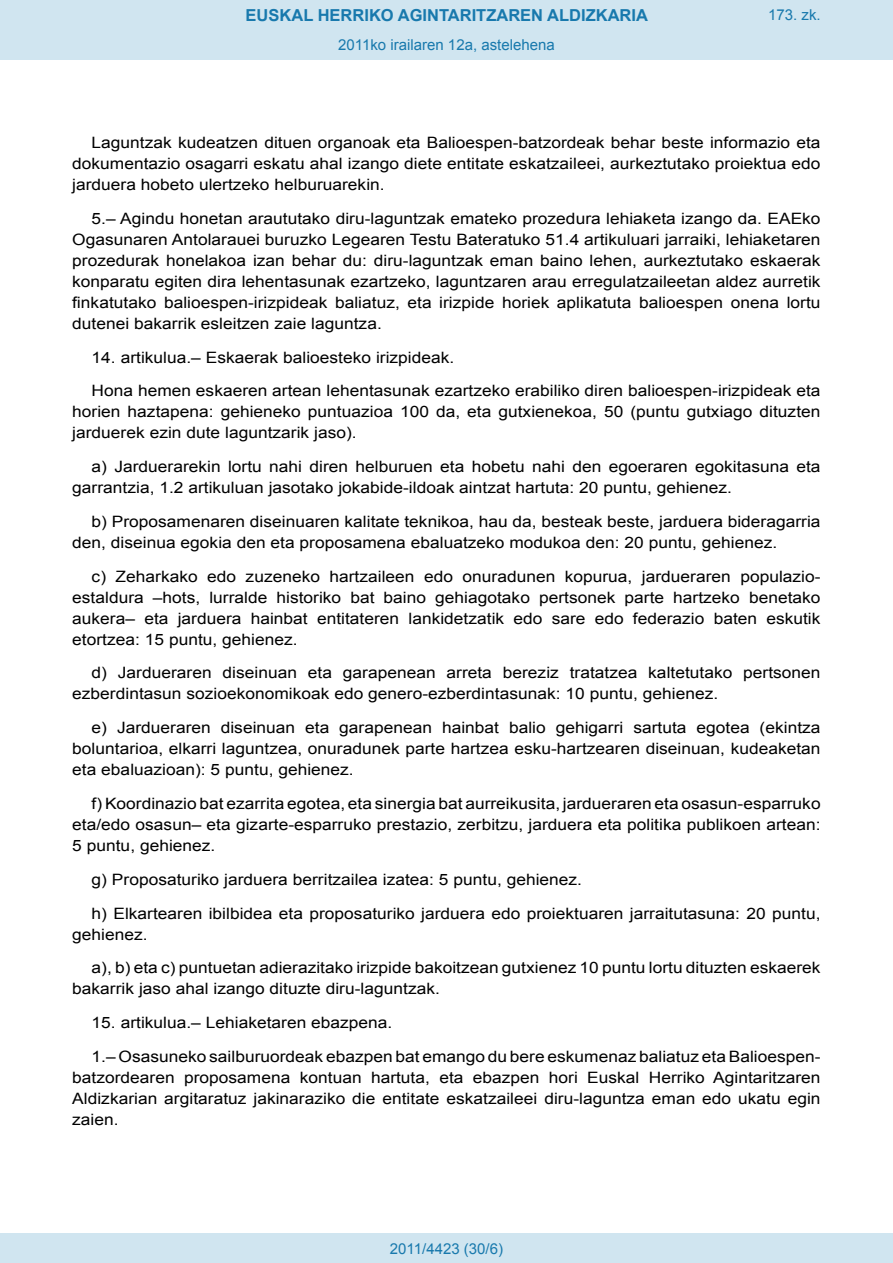
<style>
.page{position:relative;width:893px;height:1263px;background:#fff}
.page>*{position:absolute;margin:0;border:0;box-sizing:border-box;transform-origin:0 0}
.t1{font:700 16.5px "Arial";color:#1879ad}
.BOPVDetalle{font:15.6px/21px "Arial";color:#000;text-align:justify;scale:1.11 1}
.Paginacion_Centro{font:15px "Arial";color:#1879ad}
</style>
<div class="page">
<div style="left:0;top:0;width:893px;height:60px;background:#d0e5f0"></div>
<div style="left:0;top:1233px;width:893px;height:30px;background:#d0e5f0"></div>
<p class="t1" style="left:246px;top:4px;width:404px">EUSKAL HERRIKO AGINTARITZAREN ALDIZKARIA</p>
<p class="Paginacion_Centro" style="left:338px;top:35px;width:218px">2011ko irailaren 12a, astelehena</p>
<p class="Paginacion_Centro" style="left:768px;top:5px;width:54px">173. zk.</p>
<p class="BOPVDetalle" style="left:72px;top:132px;width:676px;text-indent:19px">Laguntzak kudeatzen dituen organoak eta Balioespen-batzordeak behar beste informazio eta dokumentazio osagarri eskatu ahal izango diete entitate eskatzaileei, aurkeztutako proiektua edo jarduera hobeto ulertzeko helburuarekin.</p>
<p class="BOPVDetalle" style="left:72px;top:208px;width:676px;text-indent:19px">5.– Agindu honetan araututako diru-laguntzak emateko prozedura lehiaketa izango da. EAEko Ogasunaren Antolarauei buruzko Legearen Testu Bateratuko 51.4 artikuluari jarraiki, lehiaketaren prozedurak honelakoa izan behar du: diru-laguntzak eman baino lehen, aurkeztutako eskaerak konparatu egiten dira lehentasunak ezartzeko, laguntzaren arau erregulatzaileetan aldez aurretik finkatutako balioespen-irizpideak baliatuz, eta irizpide horiek aplikatuta balioespen onena lortu dutenei bakarrik esleitzen zaie laguntza.</p>
<p class="BOPVDetalle" style="left:92px;top:347px;width:328px">14. artikulua.– Eskaerak balioesteko irizpideak.</p>
<p class="BOPVDetalle" style="left:72px;top:381px;width:676px;text-indent:19px">Hona hemen eskaeren artean lehentasunak ezartzeko erabiliko diren balioespen-irizpideak eta horien haztapena: gehieneko puntuazioa 100 da, eta gutxienekoa, 50 (puntu gutxiago dituzten jarduerek ezin dute laguntzarik jaso).</p>
<p class="BOPVDetalle" style="left:72px;top:456px;width:676px;text-indent:19px">a) Jarduerarekin lortu nahi diren helburuen eta hobetu nahi den egoeraren egokitasuna eta garrantzia, 1.2 artikuluan jasotako jokabide-ildoak aintzat hartuta: 20 puntu, gehienez.</p>
<p class="BOPVDetalle" style="left:72px;top:511px;width:676px;text-indent:19px">b) Proposamenaren diseinuaren kalitate teknikoa, hau da, besteak beste, jarduera bideragarria den, diseinua egokia den eta proposamena ebaluatzeko modukoa den: 20 puntu, gehienez.</p>
<p class="BOPVDetalle" style="left:72px;top:566px;width:676px;text-indent:19px">c) Zeharkako edo zuzeneko hartzaileen edo onuradunen kopurua, jardueraren populazio&shy;estaldura –hots, lurralde historiko bat baino gehiagotako pertsonek parte hartzeko benetako aukera– eta jarduera hainbat entitateren lankidetzatik edo sare edo federazio baten eskutik etortzea: 15 puntu, gehienez.</p>
<p class="BOPVDetalle" style="left:72px;top:663px;width:676px;text-indent:19px">d) Jardueraren diseinuan eta garapenean arreta bereziz tratatzea kaltetutako pertsonen ezberdintasun sozioekonomikoak edo genero-ezberdintasunak: 10 puntu, gehienez.</p>
<p class="BOPVDetalle" style="left:72px;top:717px;width:676px;text-indent:19px">e) Jardueraren diseinuan eta garapenean hainbat balio gehigarri sartuta egotea (ekintza boluntarioa, elkarri laguntzea, onuradunek parte hartzea esku-hartzearen diseinuan, kudeaketan eta ebaluazioan): 5 puntu, gehienez.</p>
<p class="BOPVDetalle" style="left:72px;top:793px;width:676px;text-indent:19px">f) Koordinazio bat ezarrita egotea, eta sinergia bat aurreikusita, jardueraren eta osasun-esparruko eta/edo osasun– eta gizarte-esparruko prestazio, zerbitzu, jarduera eta politika publikoen artean:<br>5 puntu, gehienez.</p>
<p class="BOPVDetalle" style="left:92px;top:869px;width:443px">g) Proposaturiko jarduera berritzailea izatea: 5 puntu, gehienez.</p>
<p class="BOPVDetalle" style="left:72px;top:903px;width:676px;text-indent:19px">h) Elkartearen ibilbidea eta proposaturiko jarduera edo proiektuaren jarraitutasuna: 20 puntu, gehienez.</p>
<p class="BOPVDetalle" style="left:72px;top:957px;width:676px;text-indent:19px">a), b) eta c) puntuetan adierazitako irizpide bakoitzean gutxienez 10 puntu lortu dituzten eskaerek bakarrik jaso ahal izango dituzte diru-laguntzak.</p>
<p class="BOPVDetalle" style="left:92px;top:1012px;width:272px">15. artikulua.– Lehiaketaren ebazpena.</p>
<p class="BOPVDetalle" style="left:72px;top:1046px;width:676px;text-indent:19px">1.– Osasuneko sailburuordeak ebazpen bat emango du bere eskumenaz baliatuz eta Balioespen&shy;batzordearen proposamena kontuan hartuta, eta ebazpen hori Euskal Herriko Agintaritzaren Aldizkarian argitaratuz jakinaraziko die entitate eskatzaileei diru-laguntza eman edo ukatu egin zaien.</p>
<p class="Paginacion_Centro" style="left:390px;top:1238px;width:115px">2011/4423 (30/6)</p>
</div>
